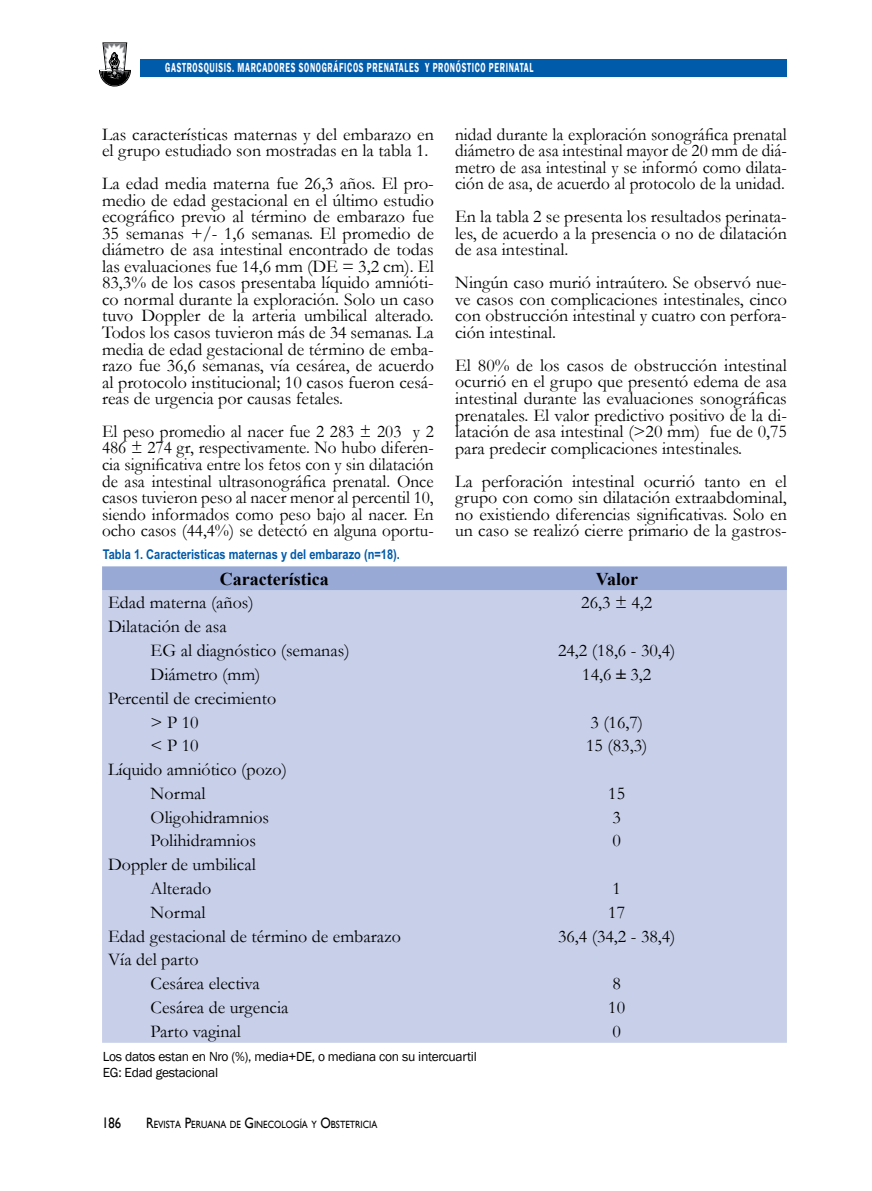
<style>
.page{position:relative;width:872px;height:1191px;background:#fff}
.page>*{position:absolute;margin:0;border:0;box-sizing:border-box;transform-origin:0 0}
.t1{font:18px/16.5px "Garamond";color:#000}
.t2{font:18px/16.5px "Garamond";color:#000;text-align:justify;scale:.96 1}
.t3{font:700 18px "Times New Roman";color:#000}
.t4{font:15px "Gill Sans";color:#000;scale:.85 1}
.t5{font:13.5px/16.5px "Franklin Gothic";letter-spacing:-.02em;color:#000}
.t6{font:600 13.5px "Franklin Gothic";letter-spacing:.08em;color:#fff;scale:.6 1}
.t7{font:700 13.5px "Arial Narrow";color:#005baa}
.t8{font:10.5px "Gill Sans";color:#000;scale:.85 1}
.s1{font-family:"Times New Roman";font-weight:700}
.s2{font-size:15px}
</style>
<div class="page">
<div style="left:140px;top:60px;width:647px;height:17px;background:#005baa"></div>
<svg style="left:99px;top:43px;width:32px;height:43px"></svg>
<div style="left:102px;top:566px;width:685px;height:24px;background:#98a9d6"></div>
<div style="left:102px;top:590px;width:685px;height:452px;background:#c7cfe9"></div>
<p class="t6" style="left:165px;top:59px;width:615px">GASTROSQUISIS. MARCADORES SONOGRÁFICOS PRENATALES Y PRONÓSTICO PERINATAL</p>
<p class="t1" style="left:102px;top:125px;width:333px">Las características maternas y del embarazo en el grupo estudiado son mostradas en la tabla 1.</p>
<p class="t1" style="left:102px;top:175px;width:333px;text-align:justify">La edad media materna fue 26,3 años. El pro&shy;medio de edad gestacional en el último estudio ecográfico previo al término de embarazo fue 35 semanas +/- 1,6 semanas. El promedio de diámetro de asa intestinal encontrado de todas las evaluaciones fue 14,6 mm (DE = 3,2 cm). El 83,3% de los casos presentaba líquido amnióti&shy;co normal durante la exploración. Solo un caso tuvo Doppler de la arteria umbilical alterado.<br>Todos los casos tuvieron más de 34 semanas. La media de edad gestacional de término de emba&shy;razo fue 36,6 semanas, vía cesárea, de acuerdo al protocolo institucional; 10 casos fueron cesá&shy;reas de urgencia por causas fetales.</p>
<p class="t2" style="left:102px;top:422px;width:347px">El peso promedio al nacer fue 2 283 ± 203 y 2<br>486 ± 274 gr, respectivamente. No hubo diferen&shy;cia significativa entre los fetos con y sin dilatación de asa intestinal ultrasonográfica prenatal. Once casos tuvieron peso al nacer menor al percentil 10, siendo informados como peso bajo al nacer. En ocho casos (44,4%) se detectó en alguna oportu-</p>
<p class="t2" style="left:455px;top:125px;width:347px">nidad durante la exploración sonográfica prenatal diámetro de asa intestinal mayor de 20 mm de diá&shy;metro de asa intestinal y se informó como dilata&shy;ción de asa, de acuerdo al protocolo de la unidad.</p>
<p class="t1" style="left:455px;top:208px;width:333px;text-align:justify">En la tabla 2 se presenta los resultados perinata&shy;les, de acuerdo a la presencia o no de dilatación de asa intestinal.</p>
<p class="t1" style="left:455px;top:274px;width:333px;text-align:justify">Ningún caso murió intraútero. Se observó nue&shy;ve casos con complicaciones intestinales, cinco con obstrucción intestinal y cuatro con perfora&shy;ción intestinal.</p>
<p class="t1" style="left:455px;top:356px;width:333px;text-align:justify">El 80% de los casos de obstrucción intestinal ocurrió en el grupo que presentó edema de asa intestinal durante las evaluaciones sonográficas prenatales. El valor predictivo positivo de la di&shy;latación de asa intestinal (&gt;20 mm) fue de 0,75 para predecir complicaciones intestinales.</p>
<p class="t1" style="left:455px;top:472px;width:333px;text-align:justify">La perforación intestinal ocurrió tanto en el grupo con como sin dilatación extraabdominal, no existiendo diferencias significativas. Solo en un caso se realizó cierre primario de la gastros-</p>
<p class="t7" style="left:103px;top:546px;width:299px">Tabla 1. Caracteristicas maternas y del embarazo (n=18).</p>
<p class="t3" style="left:220px;top:565px;width:110px">Característica</p>
<p class="t3" style="left:596px;top:565px;width:44px">Valor</p>
<p class="t1" style="left:108px;top:594px;width:147px">Edad materna (años)</p>
<p class="t1" style="left:581px;top:594px;width:73px">26,3 ± 4,2</p>
<p class="t1" style="left:151px;top:614px;width:200px;line-height:23.7px;text-indent:-43px">Dilatación de asa<br>EG al diagnóstico (semanas)</p>
<p class="t1" style="left:558px;top:641px;width:119px">24,2 (18,6 - 30,4)</p>
<p class="t1" style="left:151px;top:665px;width:111px">Diámetro (mm)</p>
<p class="t1" style="left:582px;top:665px;width:70px">14,6 <span class="s1">±</span> 3,2</p>
<p class="t1" style="left:151px;top:686px;width:127px;line-height:23.7px;text-indent:-43px">Percentil de crecimiento &gt; P 10</p>
<p class="t1" style="left:590px;top:713px;width:54px">3 (16,7)</p>
<p class="t1" style="left:151px;top:737px;width:50px">&lt; P 10</p>
<p class="t1" style="left:586px;top:737px;width:63px">15 (83,3)</p>
<p class="t1" style="left:151px;top:757px;width:138px;line-height:23.7px;text-indent:-43px">Líquido amniótico (pozo)<br>Normal</p>
<p class="t1" style="left:608px;top:784px;width:18px">15</p>
<p class="t1" style="left:151px;top:808px;width:120px">Oligohidramnios</p>
<p class="t1" style="left:612px;top:808px;width:10px">3</p>
<p class="t1" style="left:151px;top:832px;width:107px">Polihidramnios</p>
<p class="t1" style="left:612px;top:832px;width:10px">0</p>
<p class="t1" style="left:108px;top:852px;width:149px;line-height:23.7px;text-align:center">Doppler de umbilical<br>Alterado</p>
<p class="t1" style="left:612px;top:879px;width:10px">1</p>
<p class="t1" style="left:151px;top:903px;width:57px">Normal</p>
<p class="t1" style="left:608px;top:903px;width:18px">17</p>
<p class="t1" style="left:108px;top:927px;width:294px">Edad gestacional de término de embarazo</p>
<p class="t1" style="left:558px;top:927px;width:119px">36,4 (34,2 - 38,4)</p>
<p class="t1" style="left:151px;top:947px;width:111px;line-height:23.7px;text-indent:-43px">Vía del parto<br>Cesárea electiva</p>
<p class="t1" style="left:612px;top:974px;width:10px">8</p>
<p class="t1" style="left:151px;top:998px;width:139px">Cesárea de urgencia</p>
<p class="t1" style="left:608px;top:998px;width:18px">10</p>
<p class="t1" style="left:151px;top:1022px;width:92px">Parto vaginal</p>
<p class="t1" style="left:612px;top:1022px;width:10px">0</p>
<p class="t5" style="left:103px;top:1048px;width:375px">Los datos estan en Nro (%), media+DE, o mediana con su intercuartil<br>EG: Edad gestacional</p>
<p class="t4" style="left:102px;top:1114px;width:24px">186</p>
<p class="t8" style="left:146px;top:1118px;width:274px"><span class="s2">R</span>EVISTA <span class="s2">P</span>ERUANA DE <span class="s2">G</span>INECOLOGÍA Y <span class="s2">O</span>BSTETRICIA</p>
</div>
